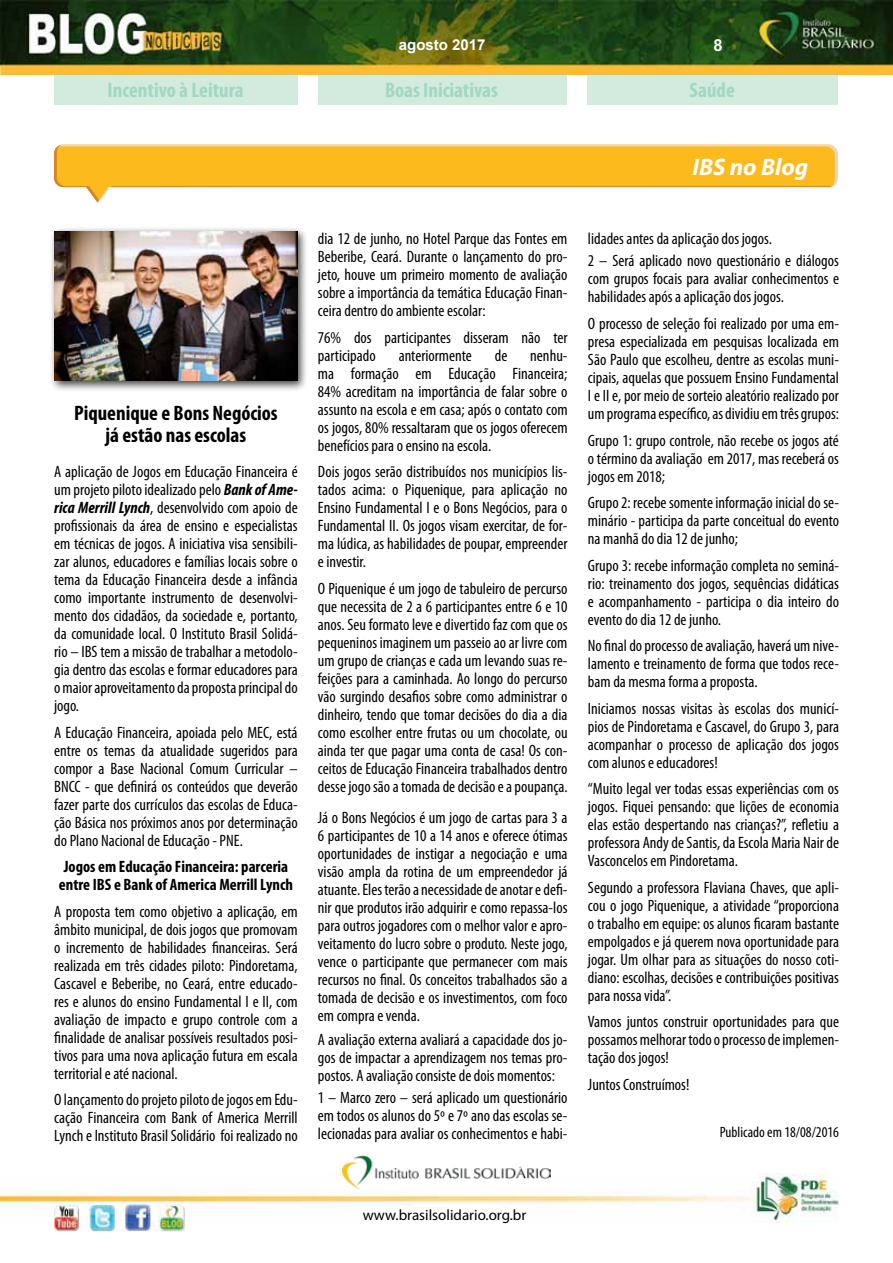
<style>
.page{position:relative;width:893px;height:1263px;background:#fff}
.page>*{position:absolute;margin:0;border:0;box-sizing:border-box;transform-origin:0 0}
.t1{font:italic 700 24px "Myriad Pro";color:#fff}
.t2{font:700 condensed 21px/22.5px "Myriad Pro";color:#000;text-align:center}
.t3{font:700 condensed 21px "Myriad Pro";color:#a0d7c5}
.t4{font:condensed 16.5px/18px "Myriad Pro";color:#000;text-align:justify}
.t5{font:700 condensed 16.5px/18px "Myriad Pro";color:#000}
.t6{font:700 16.5px "Arial";color:#fff}
.t7{font:15px "Myriad Pro";color:#000}
.t8{font:condensed 15px "Myriad Pro";color:#000}
.t9{font:700 15px "Arial";color:#fff}
.s1{font-weight:700;font-style:italic}
</style>
<div class="page">
<img style="left:0;top:0;width:893px;height:75px">
<img style="left:0;top:1173px;width:839px;height:49px">
<img style="left:54px;top:1205px;width:130px;height:26px">
<img style="left:342px;top:1155px;width:208px;height:34px">
<svg style="left:54px;top:145px;width:783px;height:57px"></svg>
<div style="left:318px;top:75px;width:248px;height:30px;background:#d3ebdc"></div>
<div style="left:588px;top:75px;width:250px;height:30px;background:#d3ebdc"></div>
<div style="left:54px;top:75px;width:243px;height:30px;background:#d3ebdc"></div>
<div style="left:49px;top:226px;width:260px;height:166px;background:#000;opacity:.75"></div>
<img style="left:54px;top:232px;width:243px;height:149px">
<p class="t9" style="left:399px;top:34px;width:88px">agosto 2017</p>
<p class="t6" style="left:713px;top:34px;width:11px">8</p>
<p class="t3" style="left:108px;top:77px;width:138px">Incentivo à Leitura</p>
<p class="t3" style="left:385px;top:77px;width:114px">Boas Iniciativas</p>
<p class="t3" style="left:690px;top:77px;width:47px">Saúde</p>
<h1 class="t1" style="left:692px;top:151px;width:117px">IBS no Blog</h1>
<p class="t2" style="left:74px;top:401px;width:205px">Piquenique e Bons Negócios já estão nas escolas</p>
<p class="t4" style="left:54px;top:463px;width:245px">A aplicação de Jogos em Educação Financeira é um projeto piloto idealizado pelo <span class="s1">Bank of Ame&shy;rica Merrill Lynch</span>, desenvolvido com apoio de profissionais da área de ensino e especialistas em técnicas de jogos. A iniciativa visa sensibili&shy;zar alunos, educadores e famílias locais sobre o tema da Educação Financeira desde a infância como importante instrumento de desenvolvi&shy;mento dos cidadãos, da sociedade e, portanto, da comunidade local. O Instituto Brasil Solidá&shy;rio – IBS tem a missão de trabalhar a metodolo&shy;gia dentro das escolas e formar educadores para o maior aproveitamento da proposta principal do jogo.</p>
<p class="t4" style="left:54px;top:723px;width:245px">A Educação Financeira, apoiada pelo MEC, está entre os temas da atualidade sugeridos para compor a Base Nacional Comum Curricular – BNCC - que definirá os conteúdos que deverão fazer parte dos currículos das escolas de Educa&shy;ção Básica nos próximos anos por determinação do Plano Nacional de Educação - PNE.</p>
<p class="t5" style="left:59px;top:857px;width:236px">Jogos em Educação Financeira: parceria entre IBS e Bank of America Merrill Lynch</p>
<p class="t4" style="left:54px;top:902px;width:245px">A proposta tem como objetivo a aplicação, em âmbito municipal, de dois jogos que promovam o incremento de habilidades financeiras. Será realizada em três cidades piloto: Pindoretama, Cascavel e Beberibe, no Ceará, entre educado&shy;res e alunos do ensino Fundamental I e II, com avaliação de impacto e grupo controle com a finalidade de analisar possíveis resultados posi&shy;tivos para uma nova aplicação futura em escala territorial e até nacional.</p>
<p class="t4" style="left:54px;top:1091px;width:245px">O lançamento do projeto piloto de jogos em Edu&shy;cação Financeira com Bank of America Merrill Lynch e Instituto Brasil Solidário foi realizado no</p>
<p class="t4" style="left:318px;top:229px;width:251px">dia 12 de junho, no Hotel Parque das Fontes em Beberibe, Ceará. Durante o lançamento do pro&shy;jeto, houve um primeiro momento de avaliação sobre a importância da temática Educação Finan&shy;ceira dentro do ambiente escolar:</p>
<p class="t4" style="left:318px;top:328px;width:251px">76% dos participantes disseram não ter participado</p>
<p class="t4" style="left:318px;top:346px;width:251px;text-indent:212px">nenhu&shy;ma formação em Educação Financeira; 84% acreditam na importância de falar sobre o assunto na escola e em casa; após o contato com os jogos, 80% ressaltaram que os jogos oferecem benefícios para o ensino na escola.</p>
<p class="t4" style="left:318px;top:462px;width:251px">Dois jogos serão distribuídos nos municípios lis&shy;tados acima: o Piquenique, para aplicação no Ensino Fundamental I e o Bons Negócios, para o Fundamental II. Os jogos visam exercitar, de for&shy;ma lúdica, as habilidades de poupar, empreender e investir.</p>
<p class="t4" style="left:318px;top:579px;width:251px">O Piquenique é um jogo de tabuleiro de percurso que necessita de 2 a 6 participantes entre 6 e 10 anos. Seu formato leve e divertido faz com que os pequeninos imaginem um passeio ao ar livre com um grupo de crianças e cada um levando suas re&shy;feições para a caminhada. Ao longo do percurso vão surgindo desafios sobre como administrar o dinheiro, tendo que tomar decisões do dia a dia como escolher entre frutas ou um chocolate, ou ainda ter que pagar uma conta de casa! Os con&shy;ceitos de Educação Financeira trabalhados dentro desse jogo são a tomada de decisão e a poupança.</p>
<p class="t4" style="left:318px;top:808px;width:251px">Já o Bons Negócios é um jogo de cartas para 3 a 6 participantes de 10 a 14 anos e oferece ótimas oportunidades de instigar a negociação e uma visão ampla da rotina de um empreendedor já atuante. Eles terão a necessidade de anotar e defi&shy;nir que produtos irão adquirir e como repassa-los para outros jogadores com o melhor valor e apro&shy;veitamento do lucro sobre o produto. Neste jogo, vence o participante que permanecer com mais recursos no final. Os conceitos trabalhados são a tomada de decisão e os investimentos, com foco em compra e venda.</p>
<p class="t4" style="left:318px;top:1030px;width:251px">A avaliação externa avaliará a capacidade dos jo&shy;gos de impactar a aprendizagem nos temas pro&shy;postos. A avaliação consiste de dois momentos:</p>
<p class="t4" style="left:318px;top:1088px;width:251px">1 – Marco zero – será aplicado um questionário em todos os alunos do 5º e 7º ano das escolas se&shy;lecionadas para avaliar os conhecimentos e habi-</p>
<p class="t4" style="left:399px;top:346px;width:75px">anteriormente</p>
<p class="t4" style="left:495px;top:346px;width:14px">de</p>
<p class="t4" style="left:588px;top:227px;width:252px;line-height:22.2px">lidades antes da aplicação dos jogos.<br>2 – Será aplicado novo questionário e diálogos</p>
<p class="t4" style="left:588px;top:270px;width:253px">com grupos focais para avaliar conhecimentos e habilidades após a aplicação dos jogos.</p>
<p class="t4" style="left:588px;top:314px;width:253px">O processo de seleção foi realizado por uma em&shy;presa especializada em pesquisas localizada em São Paulo que escolheu, dentre as escolas muni&shy;cipais, aquelas que possuem Ensino Fundamental I e II e, por meio de sorteio aleatório realizado por um programa específico, as dividiu em três grupos:</p>
<p class="t4" style="left:588px;top:431px;width:253px">Grupo 1: grupo controle, não recebe os jogos até o término da avaliação em 2017, mas receberá os jogos em 2018;</p>
<p class="t4" style="left:588px;top:493px;width:253px">Grupo 2: recebe somente informação inicial do se&shy;minário - participa da parte conceitual do evento na manhã do dia 12 de junho;</p>
<p class="t4" style="left:588px;top:556px;width:253px">Grupo 3: recebe informação completa no seminá&shy;rio: treinamento dos jogos, sequências didáticas e acompanhamento - participa o dia inteiro do evento do dia 12 de junho.</p>
<p class="t4" style="left:588px;top:636px;width:253px">No final do processo de avaliação, haverá um nive&shy;lamento e treinamento de forma que todos rece&shy;bam da mesma forma a proposta.</p>
<p class="t4" style="left:588px;top:699px;width:253px">Iniciamos nossas visitas às escolas dos municí&shy;pios de Pindoretama e Cascavel, do Grupo 3, para acompanhar o processo de aplicação dos jogos com alunos e educadores!</p>
<p class="t4" style="left:588px;top:779px;width:253px">“Muito legal ver todas essas experiências com os jogos. Fiquei pensando: que lições de economia elas estão despertando nas crianças?”, refletiu a professora Andy de Santis, da Escola Maria Nair de Vasconcelos em Pindoretama.</p>
<p class="t4" style="left:588px;top:878px;width:253px">Segundo a professora Flaviana Chaves, que apli&shy;cou o jogo Piquenique, a atividade “proporciona o trabalho em equipe: os alunos ficaram bastante empolgados e já querem nova oportunidade para jogar. Um olhar para as situações do nosso coti&shy;diano: escolhas, decisões e contribuições positivas para nossa vida”.</p>
<p class="t4" style="left:588px;top:1012px;width:253px">Vamos juntos construir oportunidades para que possamos melhorar todo o processo de implemen&shy;tação dos jogos!</p>
<p class="t4" style="left:588px;top:1075px;width:103px">Juntos Construímos!</p>
<p class="t8" style="left:720px;top:1123px;width:121px">Publicado em 18/08/2016</p>
<p class="t7" style="left:363px;top:1206px;width:165px">www.brasilsolidario.org.br</p>
</div>
